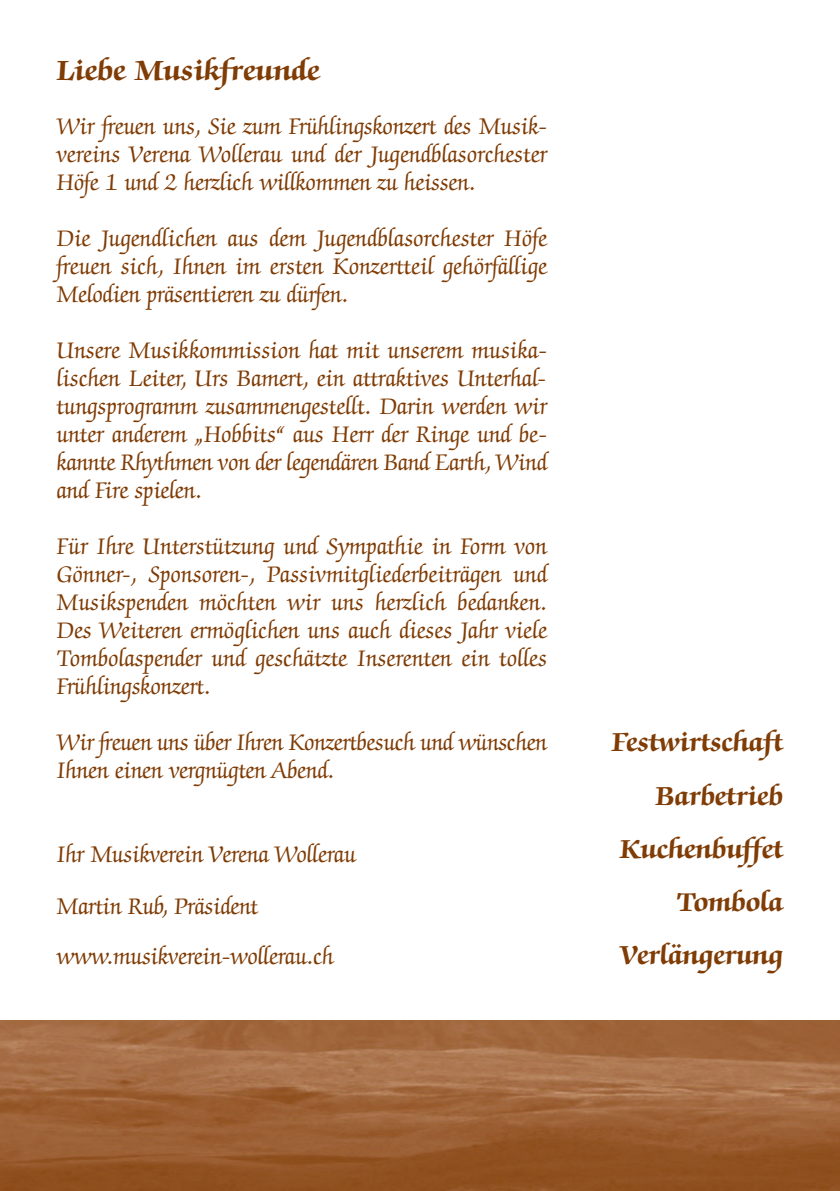
<style>
.page{position:relative;width:840px;height:1191px;background:#fff}
.page>*{position:absolute;margin:0;border:0;box-sizing:border-box;transform-origin:0 0}
.t1{font:700 32px "Zapf Chancery";color:#803c05}
.t2{font:700 30px/53.2px "Zapf Chancery";color:#803c05;text-align:right}
.t3{font:26px/28px "Zapf Chancery";color:#803c05;text-align:justify}
</style>
<div class="page">
<img style="left:0;top:1020px;width:839px;height:171px">
<p class="t1" style="left:57px;top:57px;width:264px">Liebe Musikfreunde</p>
<p class="t3" style="left:57px;top:114px;width:491px">Wir freuen uns, Sie zum Frühlingskonzert des Musik&shy;vereins Verena Wollerau und der Jugendblasorchester Höfe 1 und 2 herzlich willkommen zu heissen.</p>
<p class="t3" style="left:57px;top:226px;width:491px">Die Jugendlichen aus dem Jugendblasorchester Höfe freuen sich, Ihnen im ersten Konzertteil gehörfällige Melodien präsentieren zu dürfen.</p>
<p class="t3" style="left:57px;top:338px;width:491px">Unsere Musikkommission hat mit unserem musika&shy;lischen Leiter, Urs Bamert, ein attraktives Unterhal&shy;tungsprogramm zusammengestellt. Darin werden wir unter anderem „Hobbits“ aus Herr der Ringe und be&shy;kannte Rhythmen von der legendären Band Earth,Wind and Fire spielen.</p>
<p class="t3" style="left:57px;top:534px;width:491px">Für Ihre Unterstützung und Sympathie in Form von Gönner-, Sponsoren-, Passivmitgliederbeiträgen und Musikspenden möchten wir uns herzlich bedanken.<br>Des Weiteren ermöglichen uns auch dieses Jahr viele Tombolaspender und geschätzte Inserenten ein tolles Frühlingskonzert.</p>
<p class="t3" style="left:57px;top:730px;width:491px">Wir freuen uns über Ihren Konzertbesuch und wünschen<br>Ihnen einen vergnügten Abend.</p>
<p class="t3" style="left:57px;top:831px;width:300px;line-height:51px;text-align:left">Ihr Musikverein Verena Wollerau<br>Martin Rub, Präsident www.musikverein-wollerau.ch</p>
<p class="t2" style="left:611px;top:718px;width:173px">Festwirtschaft<br>Barbetrieb<br>Kuchenbuffet<br>Tombola<br>Verlängerung</p>
</div>
